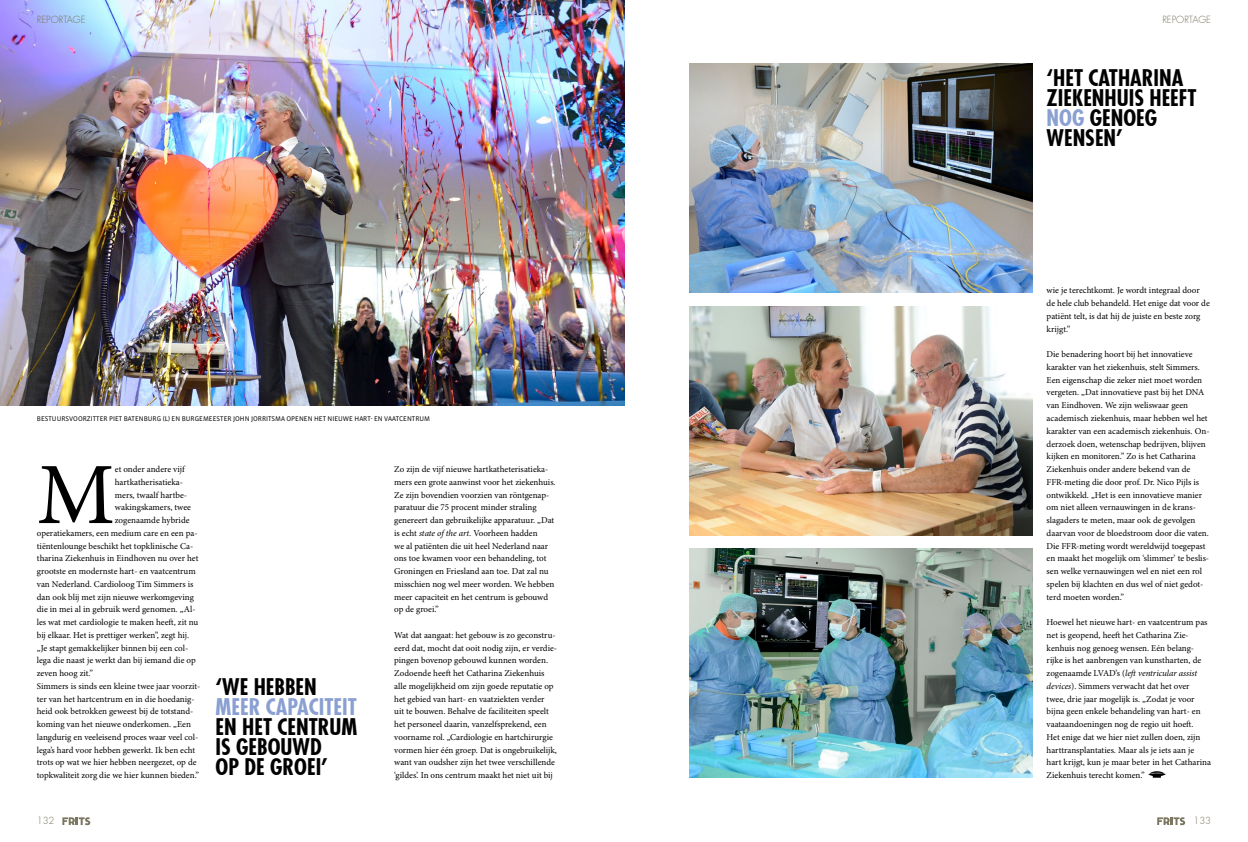
<style>
.page{position:relative;width:1248px;height:842px;background:#fff}
.page>*{position:absolute;margin:0;border:0;box-sizing:border-box;transform-origin:0 0}
.t1{font:87.5px "Minion Pro";color:#000}
.t2{font:700 condensed 22px/20px "Futura";color:#000}
.t3{font:700 condensed 22px/20px "Futura";color:#8aa0d2}
.t4{font:300 9.5px "Futura";color:#7a755f}
.t5{font:9px/12.8px "Minion Pro";color:#000}
.t6{font:7px "Vista Sans OT";color:#000}
.s1{color:#000}
.s2{font-style:italic}
.s3{color:#8aa0d2}
</style>
<div class="page">
<img style="left:689px;top:64px;width:343px;height:229px">
<img style="left:689px;top:549px;width:343px;height:228px">
<img style="left:0;top:0;width:624px;height:406px">
<img style="left:689px;top:307px;width:343px;height:229px">
<img style="left:1148px;top:772px;width:17px;height:5px">
<svg style="left:62px;top:817px;width:28px;height:8px"></svg>
<svg style="left:1157px;top:817px;width:27px;height:8px"></svg>
<p class="t4" style="left:37px;top:13px;width:50px">REPORTAGE</p>
<p class="t4" style="left:1162px;top:13px;width:50px">REPORTAGE</p>
<p class="t6" style="left:37px;top:415px;width:395px">BESTUURSVOORZITTER PIET BATENBURG (L) EN BURGEMEESTER JOHN JORRITSMA OPENEN HET NIEUWE HART- EN VAATCENTRUM</p>
<p class="t1" style="left:37px;top:436px;width:79px">M</p>
<p class="t5" style="left:115px;top:463px;width:71px">et onder andere vijf</p>
<p class="t5" style="left:115px;top:475px;width:70px">hartkatherisatieka-</p>
<p class="t5" style="left:115px;top:488px;width:74px">mers, twaalf hartbe-</p>
<p class="t5" style="left:115px;top:501px;width:78px">wakingskamers, twee</p>
<p class="t5" style="left:115px;top:514px;width:76px">zogenaamde hybride</p>
<p class="t5" style="left:37px;top:527px;width:162px">operatiekamers, een medium care en een pa-</p>
<p class="t5" style="left:37px;top:539px;width:158px">tiëntenlounge beschikt het topklinische Ca-</p>
<p class="t5" style="left:37px;top:552px;width:163px">tharina Ziekenhuis in Eindhoven nu over het</p>
<p class="t5" style="left:37px;top:565px;width:160px">grootste en modernste hart- en vaatcentrum</p>
<p class="t5" style="left:37px;top:578px;width:158px">van Nederland. Cardioloog Tim Simmers is</p>
<p class="t5" style="left:37px;top:590px;width:158px">dan ook blij met zijn nieuwe werkomgeving</p>
<p class="t5" style="left:37px;top:603px;width:160px">die in mei al in gebruik werd genomen. „Al-</p>
<p class="t5" style="left:37px;top:616px;width:163px">les wat met cardiologie te maken heeft, zit nu</p>
<p class="t5" style="left:37px;top:629px;width:154px">bij elkaar. Het is prettiger werken”, zegt hij.</p>
<p class="t5" style="left:37px;top:641px;width:153px">„Je stapt gemakkelijker binnen bij een col-</p>
<p class="t5" style="left:37px;top:654px;width:160px">lega die naast je werkt dan bij iemand die op</p>
<p class="t5" style="left:37px;top:667px;width:58px">zeven hoog zit.”</p>
<p class="t5" style="left:37px;top:680px;width:165px">Simmers is sinds een kleine twee jaar voorzit&shy;ter van het hartcentrum en in die hoedanig&shy;heid ook betrokken geweest bij de totstand&shy;koming van het nieuwe onderkomen. „Een langdurig en veeleisend proces waar veel col&shy;lega’s hard voor hebben gewerkt. Ik ben echt trots op wat we hier hebben neergezet, op de topkwaliteit zorg die we hier kunnen bieden.”</p>
<p class="t2" style="left:215px;top:677px;width:103px">‘WE HEBBEN</p>
<p class="t3" style="left:215px;top:697px;width:143px">MEER CAPACITEIT<br><span class="s1">EN HET CENTRUM</span></p>
<p class="t2" style="left:215px;top:737px;width:108px">IS GEBOUWD</p>
<p class="t2" style="left:215px;top:757px;width:114px">OP DE GROEI’</p>
<p class="t5" style="left:394px;top:463px;width:163px">Zo zijn de vijf nieuwe hartkatheterisatieka&shy;mers een grote aanwinst voor het ziekenhuis.<br>Ze zijn bovendien voorzien van röntgenap&shy;paratuur die 75 procent minder straling genereert dan gebruikelijke apparatuur. „Dat is echt <span class="s2">state of the art</span>. Voorheen hadden<br>we al patiënten die uit heel Nederland naar ons toe kwamen voor een behandeling, tot Groningen en Friesland aan toe. Dat zal nu misschien nog wel meer worden. We hebben meer capaciteit en het centrum is gebouwd op de groei.”</p>
<p class="t5" style="left:394px;top:629px;width:164px">Wat dat aangaat: het gebouw is zo geconstru&shy;eerd dat, mocht dat ooit nodig zijn, er verdie&shy;pingen bovenop gebouwd kunnen worden.<br>Zodoende heeft het Catharina Ziekenhuis alle mogelijkheid om zijn goede reputatie op het gebied van hart- en vaatziekten verder<br>uit te bouwen. Behalve de faciliteiten speelt het personeel daarin, vanzelfsprekend, een voorname rol. „Cardiologie en hartchirurgie vormen hier één groep. Dat is ongebruikelijk, want van oudsher zijn het twee verschillende ‘gildes’. In ons centrum maakt het niet uit bij</p>
<p class="t2" style="left:1046px;top:68px;width:152px">‘HET CATHARINA<br>ZIEKENHUIS HEEFT<br><span class="s3">NOG</span> GENOEG</p>
<p class="t2" style="left:1046px;top:128px;width:78px">WENSEN’</p>
<p class="t5" style="left:1046px;top:284px;width:165px">wie je terechtkomt. Je wordt integraal door de hele club behandeld. Het enige dat voor de patiënt telt, is dat hij de juiste en beste zorg krijgt.”</p>
<p class="t5" style="left:1046px;top:348px;width:164px">Die benadering hoort bij het innovatieve karakter van het ziekenhuis, stelt Simmers.<br>Een eigenschap die zeker niet moet worden vergeten. „Dat innovatieve past bij het DNA van Eindhoven. We zijn weliswaar geen academisch ziekenhuis, maar hebben wel het karakter van een academisch ziekenhuis. On&shy;derzoek doen, wetenschap bedrijven, blijven kijken en monitoren.” Zo is het Catharina Ziekenhuis onder andere bekend van de FFR-meting die door prof. Dr. Nico Pijls is ontwikkeld. „Het is een innovatieve manier om niet alleen vernauwingen in de krans&shy;slagaders te meten, maar ook de gevolgen daarvan voor de bloedstroom door die vaten.<br>Die FFR-meting wordt wereldwijd toegepast en maakt het mogelijk om ‘slimmer’ te beslis&shy;sen welke vernauwingen wel en niet een rol spelen bij klachten en dus wel of niet gedot&shy;terd moeten worden.”</p>
<p class="t5" style="left:1046px;top:616px;width:166px">Hoewel het nieuwe hart- en vaatcentrum pas net is geopend, heeft het Catharina Zie&shy;kenhuis nog genoeg wensen. Eén belang&shy;rijke is het aanbrengen van kunstharten, de zogenaamde LVAD’s (<span class="s2">left ventricular assist devices</span>). Simmers verwacht dat het over<br>twee, drie jaar mogelijk is. „Zodat je voor bijna geen enkele behandeling van hart- en vaataandoeningen nog de regio uit hoeft.<br>Het enige dat we hier niet zullen doen, zijn harttransplantaties. Maar als je iets aan je hart krijgt, kun je maar beter in het Catharina Ziekenhuis terecht komen.”</p>
<p class="t4" style="left:37px;top:815px;width:19px">132</p>
<p class="t4" style="left:1193px;top:815px;width:19px">133</p>
</div>
